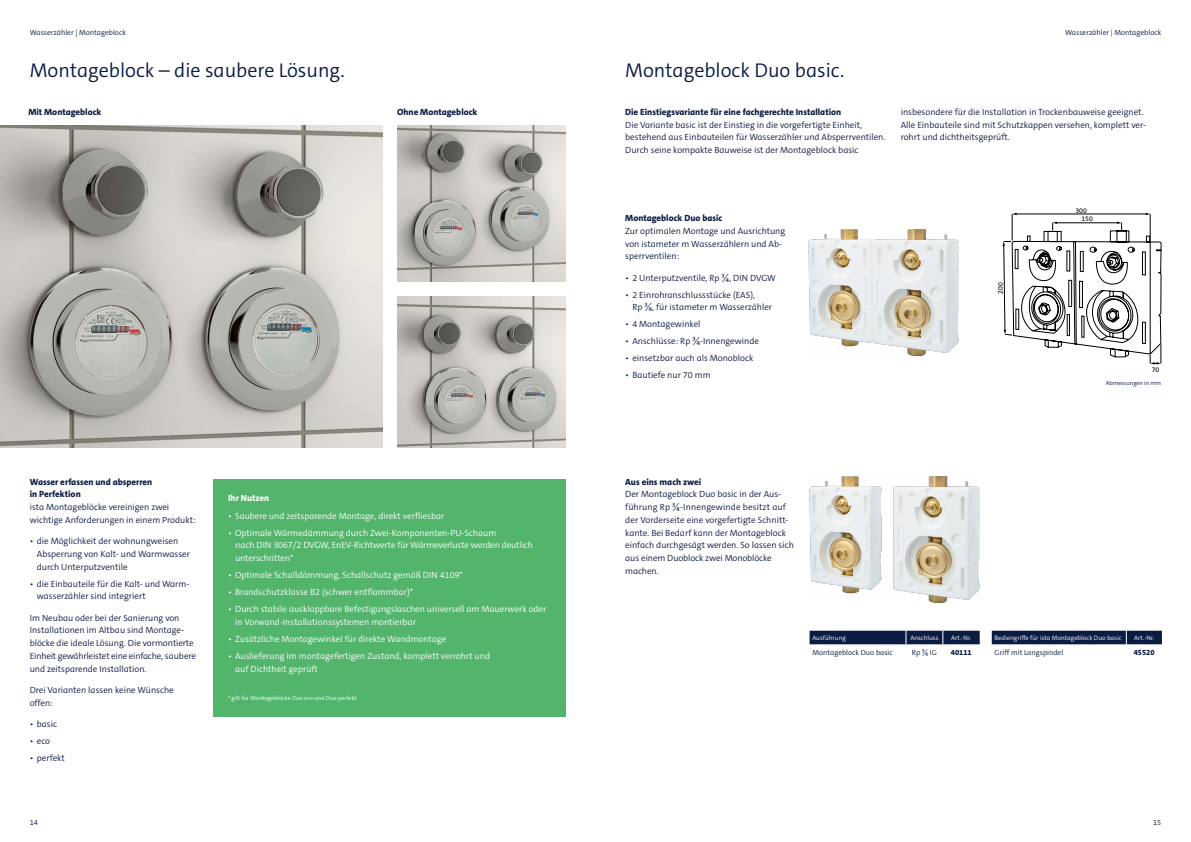
<style>
.page{position:relative;width:1191px;height:842px;background:#fff}
.page>*{position:absolute;margin:0;border:0;box-sizing:border-box;transform-origin:0 0}
.t1{font:20px "The Sansfor Ista Sm Lt";color:#0a1b44}
.t2{font:9px/12.8px "The Sansfor Ista Sm Lt";color:#0a1b44}
.t3{font:9px/12.8px "The Sansfor Ista Sm Lt";color:#fff}
.t4{font:800 9px/12.8px "The Sansfor Ista";color:#0a1b44}
.t5{font:800 9px "The Sansfor Ista";color:#fff}
.t6{font:7.5px "The Sansfor Ista Sm Lt";color:#0a1b44}
.t7{font:800 7.5px "The Sansfor Ista";color:#0a1b44}
.t8{font:6.9px/8.8px "The Sans E5";color:#000}
.t9{font:6.5px "The Sansfor Ista Sm Lt";color:#fff}
.t10{font:6px "The Sansfor Ista Sm Lt";color:#fff}
.t11{font:6px "The Sansfor Ista Sm Lt";color:#0a1b44}
</style>
<div class="page">
<img style="left:397px;top:296px;width:169px;height:152px">
<img style="left:397px;top:126px;width:169px;height:156px">
<img style="left:0;top:126px;width:383px;height:322px">
<img style="left:809px;top:230px;width:149px;height:126px">
<img style="left:809px;top:476px;width:170px;height:126px">
<div style="left:809px;top:631px;width:170px;height:14px;background:#0a1b44"></div>
<hr style="left:809px;top:644px;width:96px;height:1px;background:#fff">
<hr style="left:906px;top:644px;width:36px;height:1px;background:#fff">
<hr style="left:943px;top:644px;width:36px;height:1px;background:#fff">
<svg style="left:991px;top:631px;width:170px;height:14px;background:#18284e"></svg>
<div style="left:213px;top:479px;width:353px;height:237px;background:#53b46c"></div>
<svg style="left:1002px;top:213px;width:159px;height:152px"></svg>
<p class="t6" style="left:30px;top:27px;width:98px">Wasserzähler | Montageblock</p>
<h1 class="t1" style="left:30px;top:57px;width:316px">Montageblock – die saubere Lösung.</h1>
<p class="t4" style="left:28px;top:105px;width:75px">Mit Montageblock</p>
<p class="t4" style="left:397px;top:105px;width:82px">Ohne Montageblock</p>
<p class="t4" style="left:30px;top:475px;width:124px">Wasser erfassen und absperren in Perfektion</p>
<p class="t2" style="left:30px;top:501px;width:167px">ista Montageblöcke vereinigen zwei wichtige Anforderungen in einem Produkt:</p>
<p class="t2" style="left:37px;top:535px;width:155px;text-indent:-7px">• die Möglichkeit der wohnungweisen<br>Absperrung von Kalt- und War mwasser durch Unterputzventile</p>
<p class="t2" style="left:37px;top:577px;width:154px;text-indent:-7px">• die Einbauteile für die Kalt- und Warm&shy;wasserzähler sind integriert</p>
<p class="t2" style="left:30px;top:611px;width:168px">Im Neubau oder bei der Sanierung von Installationen im Altbau sind Montage&shy;blöcke die ideale Lösung. Die vormontierte Einheit gewährleistet eine einfache, saubere und zeitsparende Installation.</p>
<p class="t2" style="left:30px;top:684px;width:146px">Drei Varianten lassen keine Wünsche offen:</p>
<p class="t2" style="left:30px;top:718px;width:29px">• basic</p>
<p class="t2" style="left:30px;top:735px;width:22px">• eco</p>
<p class="t2" style="left:30px;top:752px;width:37px">• perfekt</p>
<p class="t5" style="left:228px;top:493px;width:43px">Ihr Nutzen</p>
<p class="t3" style="left:228px;top:509px;width:218px">• Saubere und zeitsparende Montage, direkt verfliesbar</p>
<p class="t3" style="left:235px;top:526px;width:299px;text-indent:-7px">• Optimale Wärmedämmung durch Zwei-Komponenten-PU-Schaum<br>nach DIN 3067/2 DVGW, EnEV-Richtwerte für Wärmeverluste werden deutlich unterschritten*</p>
<p class="t3" style="left:228px;top:569px;width:236px">• Optimale Schalldämmung, Schallschutz gemäß DIN 4109*</p>
<p class="t3" style="left:228px;top:586px;width:186px">• Brandschutzklasse B2 (schwer entflammbar)*</p>
<p class="t3" style="left:235px;top:603px;width:313px;text-indent:-7px">• Durch stabile ausklappbare Befe stigungslaschen universell am Mauerwerk oder in Vorwand- Installationssystemen montierbar</p>
<p class="t3" style="left:228px;top:633px;width:220px">• Zusätzliche Montagewinkel für direkte Wandmontage</p>
<p class="t3" style="left:235px;top:650px;width:256px;text-indent:-7px">• Auslieferung im montagefertigen Zustand, komplett verrohrt und auf Dichtheit geprüft</p>
<p class="t10" style="left:228px;top:694px;width:130px">* gilt für Montageblöcke Duo eco und Duo perfekt</p>
<h1 class="t1" style="left:625px;top:57px;width:221px">Montageblock Duo basic.</h1>
<p class="t4" style="left:625px;top:105px;width:217px">Die Einstiegsvariante für eine fachgerechte Installation</p>
<p class="t2" style="left:625px;top:118px;width:262px">Die Variante basic ist der Einstieg in die vorgefertigte Einheit, bestehend aus Einbauteilen für Wasserzähler und Absperrventilen.<br>Durch seine kompakte Bauweise ist der Montageblock basic</p>
<p class="t6" style="left:1065px;top:27px;width:98px">Wasserzähler | Montageblock</p>
<p class="t2" style="left:900px;top:105px;width:247px">insbesondere für die Installation in Trockenbauweise geeignet.<br>Alle Einbauteile sind mit Schutzkappen versehen, komplett ver&shy;rohrt und dichtheitsgeprüft.</p>
<p class="t4" style="left:625px;top:212px;width:99px">Montageblock Duo basic</p>
<p class="t2" style="left:625px;top:224px;width:161px">Zur optimalen Montage und Ausrichtung von istameter m Wasserzählern und Ab&shy;sperrventilen:</p>
<p class="t2" style="left:625px;top:271px;width:152px">• 2 Unterputzventile, Rp ¾, DIN DVGW</p>
<p class="t2" style="left:632px;top:288px;width:141px;text-indent:-7px">• 2 Einrohranschlussstücke (EAS),<br>Rp ¾, für istameter m Wasserzähler</p>
<p class="t2" style="left:625px;top:318px;width:77px">• 4 Montagewinkel</p>
<p class="t2" style="left:625px;top:335px;width:135px">• Anschlüsse: Rp ¾-Innengewinde</p>
<p class="t2" style="left:625px;top:352px;width:130px">• einsetzbar auch als Monoblock</p>
<p class="t2" style="left:625px;top:369px;width:87px">• Bautiefe nur 70 mm</p>
<p class="t8" style="left:1081px;top:206px;width:13px;text-indent:-6px">300<br>150</p>
<p class="t8" style="left:1151px;top:366px;width:9px">70</p>
<p class="t11" style="left:1105px;top:379px;width:57px">Abmessungen in mm</p>
<p class="t4" style="left:625px;top:475px;width:78px">Aus eins mach zwei</p>
<p class="t2" style="left:625px;top:488px;width:170px">Der Montageblock Duo basic in der Aus&shy;führung Rp ¾-Innengewinde besitzt auf der Vorderseite eine vorgefertigte Schnitt&shy;kante. Bei Bedarf kann der Montageblock einfach durchgesägt werden. So lassen sich aus einem Duoblock zwei Monoblöcke machen.</p>
<p class="t9" style="left:812px;top:634px;width:35px">Ausführung</p>
<p class="t9" style="left:910px;top:634px;width:30px">Anschluss</p>
<p class="t9" style="left:951px;top:634px;width:22px">Art.-Nr.</p>
<p class="t6" style="left:812px;top:647px;width:82px">Montageblock Duo basic</p>
<p class="t6" style="left:911px;top:647px;width:27px">Rp ¾ IG</p>
<p class="t7" style="left:951px;top:647px;width:22px">40111</p>
<p class="t9" style="left:994px;top:634px;width:128px">Bediengriffe für ista Montageblock Duo basic</p>
<p class="t9" style="left:1134px;top:634px;width:22px">Art.-Nr.</p>
<p class="t6" style="left:994px;top:647px;width:70px">Griff mit Langspindel</p>
<p class="t7" style="left:1133px;top:647px;width:22px">45520</p>
<p class="t6" style="left:30px;top:817px;width:10px">14</p>
<p class="t6" style="left:1153px;top:817px;width:10px">15</p>
</div>
